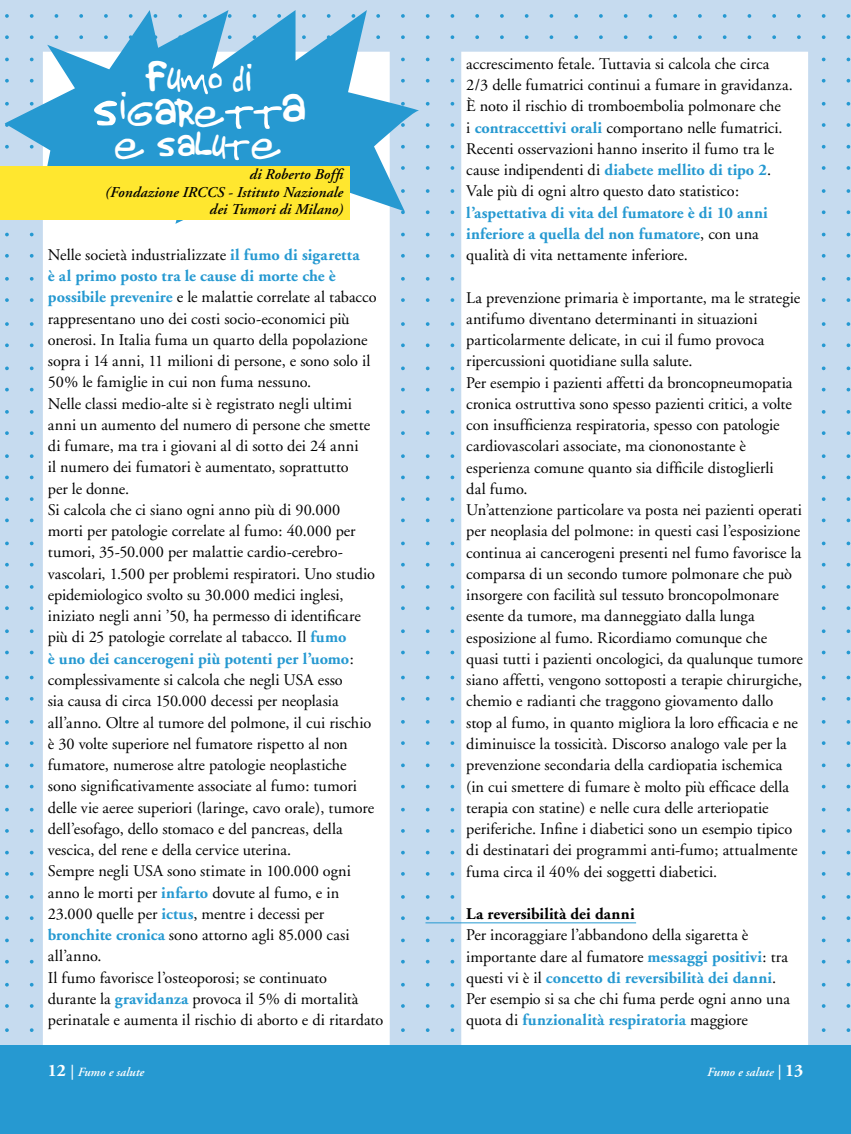
<style>
.page{position:relative;width:851px;height:1134px;background:#fff}
.page>*{position:absolute;margin:0;border:0;box-sizing:border-box;transform-origin:0 0}
.t1{font:60px "Gorillaz 1";color:#fff}
.t2{font:39.38px "Gorillaz 1";color:#fff}
.t3{font:16.25px/21.2px "Adobe Garamond";color:#000}
.t4{font:700 16.25px/21.2px "Adobe Garamond";letter-spacing:.005em;color:#2699d1}
.t5{font:700 16.25px "Adobe Garamond";letter-spacing:.005em;color:#000}
.t6{font:italic 600 15px/17.5px "Adobe Garamond";letter-spacing:.005em;color:#000;text-align:right}
.t7{font:italic 600 12.5px "Adobe Garamond";color:#fff}
.s1{font-size:60px}
.s2{font-size:45px}
.s3{font-size:39.38px}
.s4{font-size:36.25px}
.s5{font-size:37.5px}
.s6{font-size:30px}
.s7{font-size:52.5px}
.s8{font-weight:700;color:#2699d1}
.s9{font-weight:400;color:#000}
.s10{font-weight:700;font-style:normal;font-size:17.5px}
.s11{font-size:15px}
</style>
<div class="page">
<div style="left:0;top:0;width:850px;height:1134px;background:#c6dbef"></div>
<svg style="left:425px;top:14px;width:426px;height:4px"></svg>
<svg style="left:425px;top:35px;width:426px;height:4px"></svg>
<svg style="left:425px;top:58px;width:426px;height:3px"></svg>
<svg style="left:425px;top:79px;width:426px;height:4px"></svg>
<svg style="left:425px;top:102px;width:426px;height:4px"></svg>
<svg style="left:425px;top:123px;width:426px;height:4px"></svg>
<svg style="left:425px;top:145px;width:426px;height:4px"></svg>
<svg style="left:425px;top:166px;width:426px;height:4px"></svg>
<svg style="left:425px;top:189px;width:426px;height:4px"></svg>
<svg style="left:425px;top:210px;width:426px;height:4px"></svg>
<svg style="left:7px;top:233px;width:844px;height:3px"></svg>
<svg style="left:7px;top:254px;width:844px;height:4px"></svg>
<svg style="left:7px;top:277px;width:844px;height:4px"></svg>
<svg style="left:7px;top:298px;width:844px;height:4px"></svg>
<svg style="left:7px;top:322px;width:844px;height:4px"></svg>
<svg style="left:7px;top:343px;width:844px;height:4px"></svg>
<svg style="left:7px;top:366px;width:844px;height:4px"></svg>
<svg style="left:7px;top:388px;width:844px;height:3px"></svg>
<svg style="left:7px;top:410px;width:844px;height:4px"></svg>
<svg style="left:7px;top:431px;width:844px;height:4px"></svg>
<svg style="left:7px;top:454px;width:844px;height:4px"></svg>
<svg style="left:7px;top:475px;width:844px;height:4px"></svg>
<svg style="left:7px;top:497px;width:844px;height:4px"></svg>
<svg style="left:7px;top:518px;width:844px;height:4px"></svg>
<svg style="left:7px;top:541px;width:844px;height:4px"></svg>
<svg style="left:7px;top:563px;width:844px;height:4px"></svg>
<svg style="left:7px;top:585px;width:844px;height:4px"></svg>
<svg style="left:7px;top:606px;width:844px;height:4px"></svg>
<svg style="left:7px;top:629px;width:844px;height:4px"></svg>
<svg style="left:7px;top:651px;width:844px;height:3px"></svg>
<svg style="left:7px;top:676px;width:844px;height:3px"></svg>
<svg style="left:7px;top:697px;width:844px;height:4px"></svg>
<svg style="left:7px;top:720px;width:844px;height:4px"></svg>
<svg style="left:7px;top:741px;width:844px;height:4px"></svg>
<svg style="left:7px;top:763px;width:844px;height:4px"></svg>
<svg style="left:7px;top:785px;width:844px;height:3px"></svg>
<svg style="left:7px;top:808px;width:844px;height:3px"></svg>
<svg style="left:7px;top:829px;width:844px;height:4px"></svg>
<svg style="left:7px;top:851px;width:844px;height:3px"></svg>
<svg style="left:7px;top:872px;width:844px;height:4px"></svg>
<svg style="left:7px;top:895px;width:844px;height:4px"></svg>
<svg style="left:7px;top:916px;width:844px;height:4px"></svg>
<svg style="left:7px;top:938px;width:844px;height:4px"></svg>
<svg style="left:7px;top:960px;width:844px;height:3px"></svg>
<svg style="left:7px;top:983px;width:844px;height:3px"></svg>
<svg style="left:7px;top:1004px;width:844px;height:4px"></svg>
<svg style="left:7px;top:1028px;width:844px;height:4px"></svg>
<div style="left:43px;top:52px;width:346px;height:999px;background:#fff"></div>
<div style="left:461px;top:52px;width:347px;height:993px;background:#fff"></div>
<hr style="left:425px;top:922px;width:211px;height:1px;background:#2699d1">
<svg style="left:5px;top:10px;width:414px;height:214px;fill:#2699d1"></svg>
<div style="left:0;top:166px;width:349px;height:53px;background:#ffe72f"></div>
<div style="left:0;top:1045px;width:850px;height:89px;background:#2699d1"></div>
<h2 class="t2" style="left:146px;top:55px;width:107px">fu<span class="s1">m</span><span class="s2">o d</span>i</h2>
<h1 class="t1" style="left:94px;top:75px;width:213px">s<span class="s3">i</span><span class="s4">ga</span><span class="s5">r</span><span class="s3">e</span>tt<span class="s3">a</span></h1>
<h2 class="t2" style="left:115px;top:123px;width:168px">e <span class="s2">s</span><span class="s6">a</span><span class="s5">l</span> u<span class="s7">t</span>e</h2>
<p class="t6" style="left:105px;top:166px;width:243px">di Roberto Boffi<br>(Fondazione IRCCS - Istituto Nazionale dei Tumori di Milano)</p>
<p class="t3" style="left:48px;top:244px;width:337px">Nelle società industrializzate <span class="s8">il fumo di sigaretta<br>è al primo posto tra le cause di morte che è possibile prevenire</span> e le malattie correlate al tabacco rappresentano uno dei costi socio-economici più onerosi. In Italia fuma un quarto della popolazione sopra i 14 anni, 11 milioni di persone, e sono solo il 50% le famiglie in cui non fuma nessuno.<br>Nelle classi medio-alte si è registrato negli ultimi anni un aumento del numero di persone che smette di fumare, ma tra i giovani al di sotto dei 24 anni<br>il numero dei fumatori è aumentato, soprattutto<br>per le donne.<br>Si calcola che ci siano ogni anno più di 90.000<br>morti per patologie correlate al fumo: 40.000 per tumori, 35-50.000 per malattie cardio-cerebro&shy;vascolari, 1.500 per problemi respiratori. Uno studio epidemiologico svolto su 30.000 medici inglesi, iniziato negli anni ’50, ha permesso di identificare più di 25 patologie correlate al tabacco. Il <span class="s8">fumo<br>è uno dei cancerogeni più potenti per l’uomo</span>: complessivamente si calcola che negli USA esso<br>sia causa di circa 150.000 decessi per neoplasia all’anno. Oltre al tumore del polmone, il cui rischio<br>è 30 volte superiore nel fumatore rispetto al non fumatore, numerose altre patologie neoplastiche<br>sono significativamente associate al fumo: tumori delle vie aeree superiori (laringe, cavo orale), tumore dell’esofago, dello stomaco e del pancreas, della vescica, del rene e della cervice uterina.<br>Sempre negli USA sono stimate in 100.000 ogni anno le morti per <span class="s8">infarto</span> dovute al fumo, e in 23.000 quelle per <span class="s8">ictus</span>, mentre i decessi per <span class="s8">bronchite cronica</span> sono attorno agli 85.000 casi all’anno.<br>Il fumo favorisce l’osteoporosi; se continuato<br>durante la <span class="s8">gravidanza</span> provoca il 5% di mortalità perinatale e aumenta il rischio di aborto e di ritardato</p>
<p class="t3" style="left:466px;top:53px;width:328px">accrescimento fetale. Tuttavia si calcola che circa 2/3 delle fumatrici continui a fumare in gravidanza.<br>È noto il rischio di tromboembolia polmonare che<br>i <span class="s8">contraccettivi orali</span> comportano nelle fumatrici.<br>Recenti osservazioni hanno inserito il fumo tra le cause indipendenti di <span class="s8">diabete mellito di tipo 2</span>.<br>Vale più di ogni altro questo dato statistico:</p>
<p class="t4" style="left:466px;top:202px;width:303px">l’aspettativa di vita del fumatore è di 10 anni inferiore a quella del non fumatore<span class="s9">, con una qualità di vita nettamente inferiore.</span></p>
<p class="t3" style="left:466px;top:287px;width:338px">La prevenzione primaria è importante, ma le strategie antifumo diventano determinanti in situazioni particolarmente delicate, in cui il fumo provoca ripercussioni quotidiane sulla salute.<br>Per esempio i pazienti affetti da broncopneumopatia cronica ostruttiva sono spesso pazienti critici, a volte con insufficienza respiratoria, spesso con patologie cardiovascolari associate, ma ciononostante è esperienza comune quanto sia difficile distoglierli<br>dal fumo.<br>Un’attenzione particolare va posta nei pazienti operati per neoplasia del polmone: in questi casi l’esposizione continua ai cancerogeni presenti nel fumo favorisce la comparsa di un secondo tumore polmonare che può insorgere con facilità sul tessuto broncopolmonare esente da tumore, ma danneggiato dalla lunga esposizione al fumo. Ricordiamo comunque che quasi tutti i pazienti oncologici, da qualunque tumore siano affetti, vengono sottoposti a terapie chirurgiche, chemio e radianti che traggono giovamento dallo stop al fumo, in quanto migliora la loro efficacia e ne diminuisce la tossicità. Discorso analogo vale per la prevenzione secondaria della cardiopatia ischemica (in cui smettere di fumare è molto più efficace della terapia con statine) e nelle cura delle arteriopatie periferiche. Infine i diabetici sono un esempio tipico di destinatari dei programmi anti-fumo; attualmente fuma circa il 40% dei soggetti diabetici.</p>
<p class="t5" style="left:466px;top:905px;width:170px">La reversibilità dei danni</p>
<p class="t3" style="left:466px;top:925px;width:325px">Per incoraggiare l’abbandono della sigaretta è importante dare al fumatore <span class="s8">messaggi positivi</span>: tra questi vi è il <span class="s8">concetto di reversibilità dei danni</span>.<br>Per esempio si sa che chi fuma perde ogni anno una quota di <span class="s8">funzionalità respiratoria</span> maggiore</p>
<p class="t7" style="left:48px;top:1065px;width:98px"><span class="s10">12</span> <span class="s11">|</span> Fumo e salute</p>
<p class="t7" style="left:707px;top:1065px;width:97px">Fumo e salute <span class="s11">|</span> <span class="s10">13</span></p>
</div>
